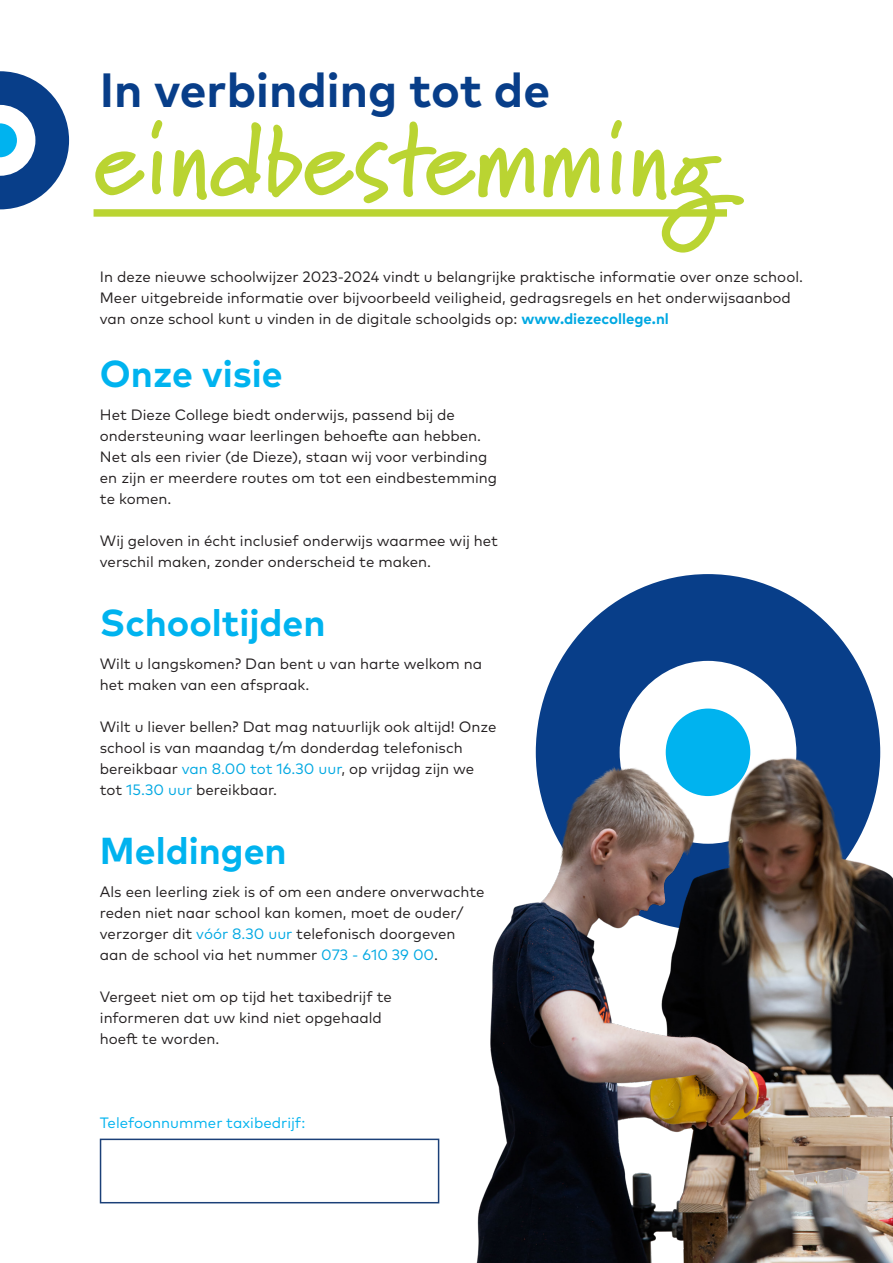
<style>
.page{position:relative;width:893px;height:1263px;background:#fff}
.page>*{position:absolute;margin:0;border:0;box-sizing:border-box;transform-origin:0 0}
.Schreef_titel{font:700 103.5px "Marydale";color:#bad432}
.Bovenkant_titel{font:700 48px "Mark Pro";color:#083e89}
.Subkop{font:700 37.5px "Mark Pro";color:#00b3ef}
.Broodtekst{font:15px/21px "Mark Pro";color:#231f20}
.Broodtekst_blauw{font:15px "Mark Pro";color:#00b3ef}
.s1{font-weight:700;color:#00a8e2}
.s2{color:#00a8e2}
</style>
<div class="page">
<div style="left:100px;top:1138px;width:339px;height:65px;background:#fff;border:2px solid #1b4078"></div>
<svg style="left:583px;top:574px;width:251px;height:56px;fill:#083e89"></svg>
<img style="left:476px;top:630px;width:417px;height:633px">
<svg style="left:0;top:71px;width:69px;height:138px"></svg>
<div style="left:94px;top:209px;width:633px;height:8px;background:#bad432"></div>
<p class="Bovenkant_titel" style="left:100px;top:53px;width:452px">In verbinding tot de</p>
<p class="Schreef_titel" style="left:94px;top:98px;width:629px">eindbestemming</p>
<p class="Broodtekst" style="left:100px;top:265px;width:705px">In deze nieuwe schoolwijzer 2023-2024 vindt u belangrijke praktische informatie over onze school.<br>Meer uitgebreide informatie over bijvoorbeeld veiligheid, gedragsregels en het onderwijsaanbod van onze school kunt u vinden in de digitale schoolgids op: <span class="s1">www.diezecollege.nl</span></p>
<p class="Subkop" style="left:100px;top:345px;width:184px">Onze visie</p>
<p class="Broodtekst" style="left:100px;top:403px;width:399px">Het Dieze College biedt onderwijs, passend bij de ondersteuning waar leerlingen behoefte aan hebben.<br>Net als een rivier (de Dieze), staan wij voor verbinding en zijn er meerdere routes om tot een eindbestemming te komen.</p>
<p class="Broodtekst" style="left:100px;top:529px;width:400px">Wij geloven in écht inclusief onderwijs waarmee wij het verschil maken, zonder onderscheid te maken.</p>
<p class="Subkop" style="left:100px;top:594px;width:227px">Schooltijden</p>
<p class="Broodtekst" style="left:100px;top:652px;width:384px">Wilt u langskomen? Dan bent u van harte welkom na het maken van een afspraak.</p>
<p class="Broodtekst" style="left:100px;top:715px;width:398px">Wilt u liever bellen? Dat mag natuurlijk ook altijd! Onze school is van maandag t/m donderdag telefonisch bereikbaar <span class="s2">van 8.00 tot 16.30 uur</span>, op vrijdag zijn we tot <span class="s2">15.30 uur</span> bereikbaar.</p>
<p class="Subkop" style="left:100px;top:823px;width:188px">Meldingen</p>
<p class="Broodtekst" style="left:100px;top:880px;width:386px">Als een leerling ziek is of om een andere onverwachte reden niet naar school kan komen, moet de ouder/ verzorger dit <span class="s2">vóór 8.30 uur</span> telefonisch doorgeven aan de school via het nummer <span class="s2">073 - 610 39 00</span>.</p>
<p class="Broodtekst" style="left:100px;top:985px;width:293px">Vergeet niet om op tijd het taxibedrijf te</p>
<p class="Broodtekst" style="left:100px;top:1006px;width:283px">informeren dat uw kind niet opgehaald</p>
<p class="Broodtekst" style="left:100px;top:1027px;width:121px">hoeft te worden.</p>
<p class="Broodtekst_blauw" style="left:100px;top:1111px;width:207px">Telefoonnummer taxibedrijf:</p>
</div>
